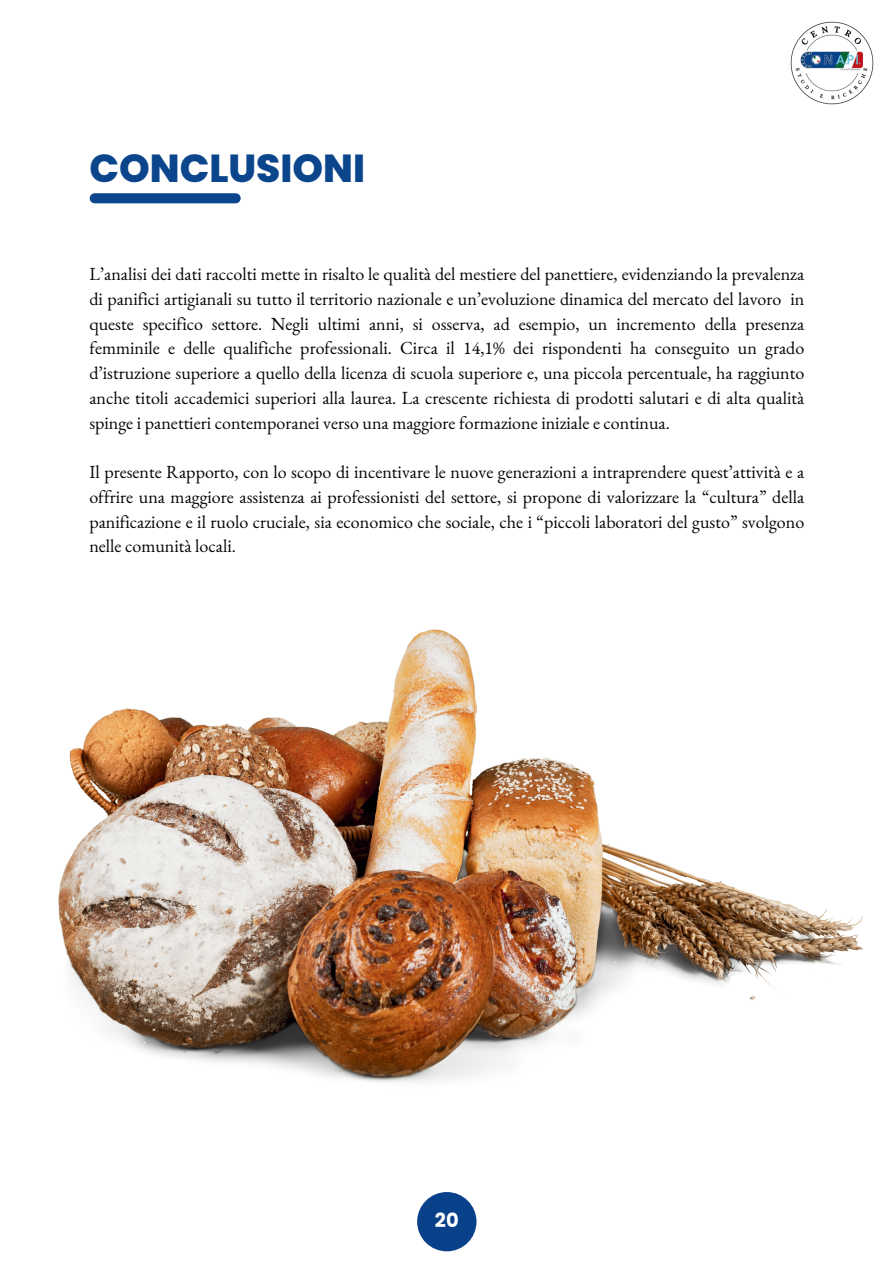
<style>
.page{position:relative;width:894px;height:1264px;background:#fff}
.page>*{position:absolute;margin:0;border:0;box-sizing:border-box;transform-origin:0 0}
.t1{font:800 39px "Poppins";color:#0b458b}
.t2{font:700 19.5px "Poppins";color:#fff}
.t3{font:18px/24.8px "EB Garamond";color:#030407;text-align:justify}
</style>
<div class="page">
<div style="left:95px;top:193px;width:140px;height:10px;background:#0b458b"></div>
<img style="left:790px;top:21px;width:84px;height:84px">
<img style="left:58px;top:629px;width:805px;height:453px">
<div style="left:417px;top:1191px;width:59px;height:60px;background:#08418a;border-radius:50%"></div>
<h1 class="t1" style="left:90px;top:146px;width:277px">CONCLUSIONI</h1>
<p class="t3" style="left:89px;top:262px;width:716px">L’analisi dei dati raccolti mette in risalto le qualità del mestiere del panettiere, evidenziando la prevalenza di panifici artigianali su tutto il territorio nazionale e un’evoluzione dinamica del mercato del lavoro in queste specifico settore. Negli ultimi anni, si osserva, ad esempio, un incremento della presenza femminile e delle qualifiche professionali. Circa il 14,1% dei rispondenti ha conseguito un grado d’istruzione superiore a quello della licenza di scuola superiore e, una piccola percentuale, ha raggiunto anche titoli accademici superiori alla laurea. La crescente richiesta di prodotti salutari e di alta qualità spinge i panettieri contemporanei verso una maggiore formazione iniziale e continua.</p>
<p class="t3" style="left:89px;top:460px;width:716px">Il presente Rapporto, con lo scopo di incentivare le nuove generazioni a intraprendere quest’attività e a offrire una maggiore assistenza ai professionisti del settore, si propone di valorizzare la “cultura” della panificazione e il ruolo cruciale, sia economico che sociale, che i “piccoli laboratori del gusto” svolgono nelle comunità locali.</p>
<p class="t2" style="left:435px;top:1208px;width:25px">20</p>
</div>
